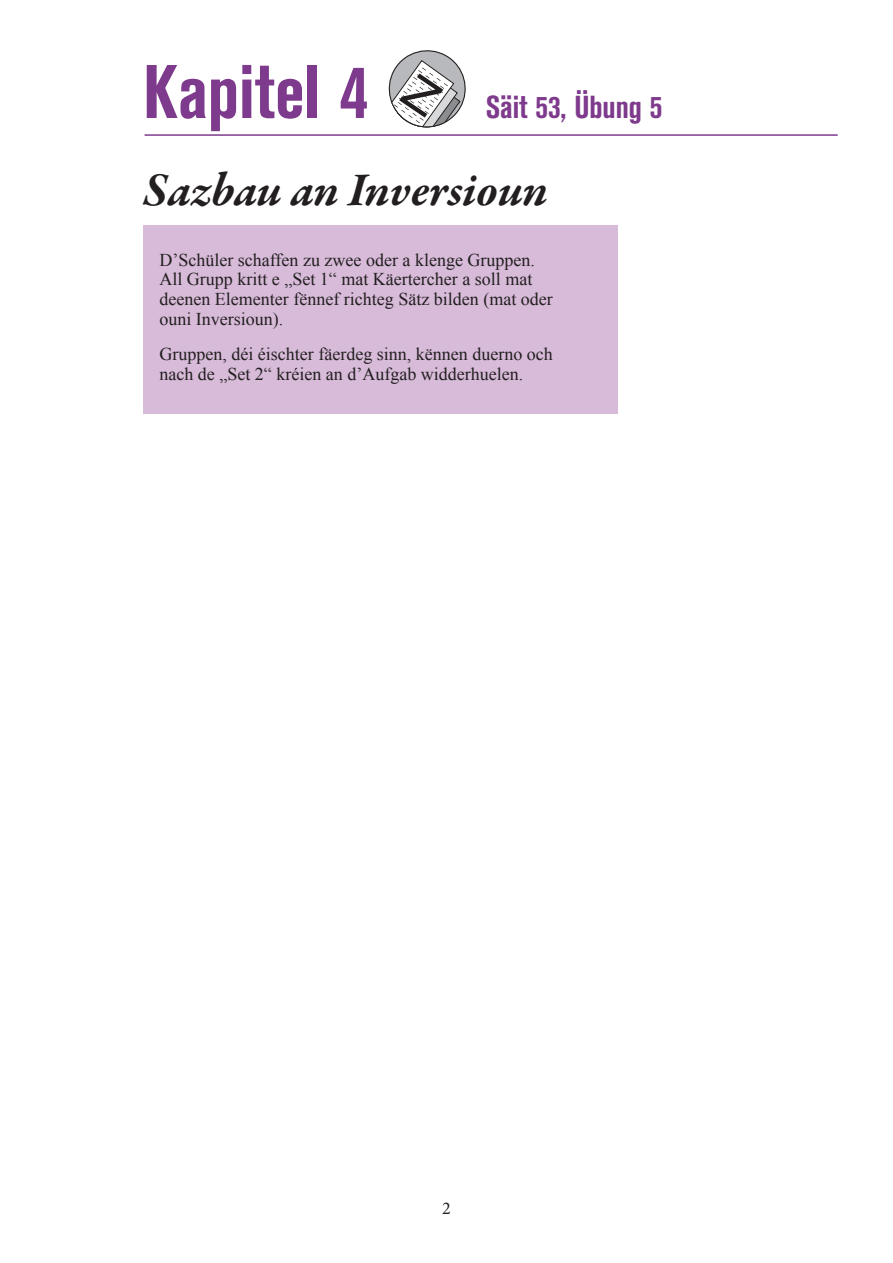
<style>
.page{position:relative;width:893px;height:1263px;background:#fff}
.page>*{position:absolute;margin:0;border:0;box-sizing:border-box;transform-origin:0 0}
.t1{font:700 condensed 75px "Akzidenz Grotesk BE";color:#7e3a8c}
.t2{font:italic 700 48px "Garamond Premr Pro";color:#231f20}
.t3{font:700 condensed 31.5px "Akzidenz Grotesk BE";color:#7e3a8c}
.t4{font:18px/19.8px "Times New Roman";color:#231f20}
.t5{font:18px "Minion Pro";color:#231f20}
</style>
<div class="page">
<div style="left:143px;top:225px;width:475px;height:189px;background:#d7bbd9"></div>
<svg style="left:388px;top:50px;width:78px;height:78px"></svg>
<hr style="left:145px;top:134px;width:693px;height:2px;background:#7e3a8c">
<p class="t1" style="left:143px;top:49px;width:227px">Kapitel 4</p>
<p class="t3" style="left:486px;top:89px;width:178px">Säit 53, Übung 5</p>
<p class="t2" style="left:143px;top:160px;width:406px">Sazbau an Inversioun</p>
<p class="t4" style="left:159px;top:249px;width:395px">D’Schüler schaffen zu zwee oder a klenge Gruppen.<br>All Grupp kritt e „Set 1“ mat Käertercher a soll mat deenen Elementer fënnef richteg Sätz bilden (mat oder ouni Inversioun).</p>
<p class="t4" style="left:159px;top:343px;width:395px">Gruppen, déi éischter fäerdeg sinn, kënnen duerno och nach de „Set 2“ kréien an d’Aufgab widderhuelen.</p>
<p class="t5" style="left:442px;top:1196px;width:10px">2</p>
</div>
